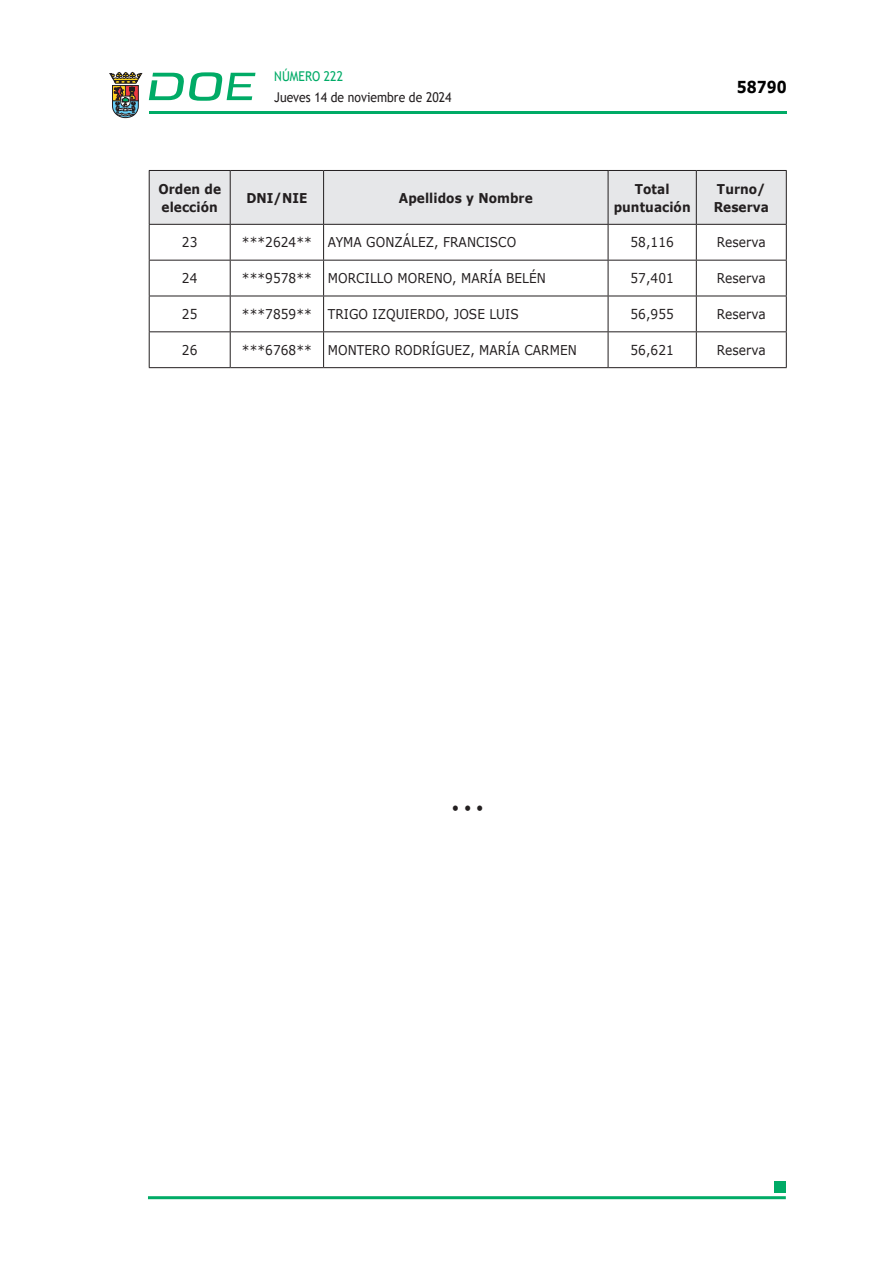
<style>
.page{position:relative;width:893px;height:1263px;background:#fff}
.page>*{position:absolute;margin:0;border:0;box-sizing:border-box;transform-origin:0 0}
.t1{font:700 16.5px "Verdana";color:#000;scale:.85 1}
.CUERPO_DE_TEXTO{font:15px "Verdana";color:#231f20;scale:.9 1}
.CUERPO_DE_TEXTO-2{font:13.5px "Verdana";letter-spacing:.005em;color:#231f20;scale:.9 1}
.TABLATITULO{font:700 13.5px/18px "Verdana";letter-spacing:.005em;color:#231f20;scale:.9 1}
.t2{font:13.5px "Trebuchet MS";color:#231f20;scale:.9 1}
.t3{font:13.5px "Trebuchet MS";color:#00ab67;scale:.9 1}
</style>
<div class="page">
<hr style="left:149px;top:111px;width:638px;height:3px;background:#00ab66">
<svg style="left:109px;top:72px;width:33px;height:46px"></svg>
<svg style="left:149px;top:72px;width:106px;height:29px"></svg>
<hr style="left:148px;top:1196px;width:638px;height:3px;background:#00ab66">
<div style="left:775px;top:1181px;width:11px;height:11px;background:#00ab66"></div>
<svg style="left:150px;top:171px;width:636px;height:196px"></svg>
<hr style="left:149px;top:170px;width:81px;height:1px;background:#231f20">
<hr style="left:149px;top:171px;width:1px;height:53px;background:#231f20">
<hr style="left:230px;top:170px;width:94px;height:1px;background:#231f20">
<hr style="left:230px;top:171px;width:1px;height:53px;background:#231f20">
<hr style="left:324px;top:170px;width:284px;height:1px;background:#231f20">
<hr style="left:323px;top:171px;width:1px;height:53px;background:#231f20">
<hr style="left:608px;top:170px;width:88px;height:1px;background:#231f20">
<hr style="left:608px;top:171px;width:1px;height:53px;background:#231f20">
<hr style="left:696px;top:170px;width:91px;height:1px;background:#231f20">
<hr style="left:696px;top:171px;width:1px;height:53px;background:#231f20">
<hr style="left:786px;top:171px;width:1px;height:53px;background:#231f20">
<hr style="left:149px;top:224px;width:81px;height:1px;background:#231f20">
<hr style="left:149px;top:225px;width:1px;height:35px;background:#231f20">
<hr style="left:230px;top:224px;width:94px;height:1px;background:#231f20">
<hr style="left:230px;top:225px;width:1px;height:35px;background:#231f20">
<hr style="left:324px;top:224px;width:284px;height:1px;background:#231f20">
<hr style="left:323px;top:225px;width:1px;height:35px;background:#231f20">
<hr style="left:608px;top:224px;width:88px;height:1px;background:#231f20">
<hr style="left:608px;top:225px;width:1px;height:35px;background:#231f20">
<hr style="left:696px;top:224px;width:91px;height:1px;background:#231f20">
<hr style="left:696px;top:225px;width:1px;height:35px;background:#231f20">
<hr style="left:786px;top:225px;width:1px;height:35px;background:#231f20">
<hr style="left:149px;top:260px;width:81px;height:1px;background:#231f20">
<hr style="left:149px;top:260px;width:1px;height:36px;background:#231f20">
<hr style="left:230px;top:260px;width:94px;height:1px;background:#231f20">
<hr style="left:230px;top:260px;width:1px;height:36px;background:#231f20">
<hr style="left:324px;top:260px;width:284px;height:1px;background:#231f20">
<hr style="left:323px;top:260px;width:1px;height:36px;background:#231f20">
<hr style="left:608px;top:260px;width:88px;height:1px;background:#231f20">
<hr style="left:608px;top:260px;width:1px;height:36px;background:#231f20">
<hr style="left:696px;top:260px;width:91px;height:1px;background:#231f20">
<hr style="left:696px;top:260px;width:1px;height:36px;background:#231f20">
<hr style="left:786px;top:260px;width:1px;height:36px;background:#231f20">
<hr style="left:149px;top:296px;width:81px;height:1px;background:#231f20">
<hr style="left:149px;top:296px;width:1px;height:35px;background:#231f20">
<hr style="left:230px;top:296px;width:94px;height:1px;background:#231f20">
<hr style="left:230px;top:296px;width:1px;height:35px;background:#231f20">
<hr style="left:324px;top:296px;width:284px;height:1px;background:#231f20">
<hr style="left:323px;top:296px;width:1px;height:35px;background:#231f20">
<hr style="left:608px;top:296px;width:88px;height:1px;background:#231f20">
<hr style="left:608px;top:296px;width:1px;height:35px;background:#231f20">
<hr style="left:696px;top:296px;width:91px;height:1px;background:#231f20">
<hr style="left:696px;top:296px;width:1px;height:35px;background:#231f20">
<hr style="left:786px;top:296px;width:1px;height:35px;background:#231f20">
<hr style="left:149px;top:331px;width:81px;height:1px;background:#231f20">
<hr style="left:149px;top:332px;width:1px;height:35px;background:#231f20">
<hr style="left:230px;top:331px;width:94px;height:1px;background:#231f20">
<hr style="left:230px;top:332px;width:1px;height:35px;background:#231f20">
<hr style="left:324px;top:331px;width:284px;height:1px;background:#231f20">
<hr style="left:323px;top:332px;width:1px;height:35px;background:#231f20">
<hr style="left:608px;top:331px;width:88px;height:1px;background:#231f20">
<hr style="left:608px;top:332px;width:1px;height:35px;background:#231f20">
<hr style="left:696px;top:331px;width:91px;height:1px;background:#231f20">
<hr style="left:696px;top:332px;width:1px;height:35px;background:#231f20">
<hr style="left:786px;top:332px;width:1px;height:35px;background:#231f20">
<hr style="left:149px;top:367px;width:81px;height:1px;background:#231f20">
<hr style="left:230px;top:367px;width:94px;height:1px;background:#231f20">
<hr style="left:324px;top:367px;width:284px;height:1px;background:#231f20">
<hr style="left:608px;top:367px;width:88px;height:1px;background:#231f20">
<hr style="left:696px;top:367px;width:91px;height:1px;background:#231f20">
<p class="t3" style="left:274px;top:67px;width:78px">NÚMERO 222</p>
<p class="t2" style="left:274px;top:88px;width:198px">Jueves 14 de noviembre de 2024</p>
<p class="t1" style="left:737px;top:75px;width:60px">58790</p>
<p class="TABLATITULO" style="left:158px;top:179px;width:71px">Orden de elección</p>
<p class="TABLATITULO" style="left:246px;top:188px;width:69px">DNI/NIE</p>
<p class="TABLATITULO" style="left:399px;top:188px;width:150px">Apellidos y Nombre</p>
<p class="TABLATITULO" style="left:614px;top:179px;width:87px;text-align:center">Total puntuación</p>
<p class="TABLATITULO" style="left:714px;top:179px;width:63px">Turno/<br>Reserva</p>
<p class="CUERPO_DE_TEXTO-2" style="left:182px;top:233px;width:19px">23</p>
<p class="CUERPO_DE_TEXTO-2" style="left:242px;top:233px;width:79px">***2624**</p>
<p class="CUERPO_DE_TEXTO-2" style="left:328px;top:233px;width:211px">AYMA GONZÁLEZ, FRANCISCO</p>
<p class="CUERPO_DE_TEXTO-2" style="left:630px;top:233px;width:50px">58,116</p>
<p class="CUERPO_DE_TEXTO-2" style="left:717px;top:233px;width:56px">Reserva</p>
<p class="CUERPO_DE_TEXTO-2" style="left:182px;top:269px;width:19px">24</p>
<p class="CUERPO_DE_TEXTO-2" style="left:242px;top:269px;width:79px">***9578**</p>
<p class="CUERPO_DE_TEXTO-2" style="left:328px;top:269px;width:244px">MORCILLO MORENO, MARÍA BELÉN</p>
<p class="CUERPO_DE_TEXTO-2" style="left:630px;top:269px;width:50px">57,401</p>
<p class="CUERPO_DE_TEXTO-2" style="left:717px;top:269px;width:56px">Reserva</p>
<p class="CUERPO_DE_TEXTO-2" style="left:182px;top:305px;width:19px">25</p>
<p class="CUERPO_DE_TEXTO-2" style="left:242px;top:305px;width:79px">***7859**</p>
<p class="CUERPO_DE_TEXTO-2" style="left:328px;top:305px;width:214px">TRIGO IZQUIERDO, JOSE LUIS</p>
<p class="CUERPO_DE_TEXTO-2" style="left:630px;top:305px;width:50px">56,955</p>
<p class="CUERPO_DE_TEXTO-2" style="left:717px;top:305px;width:56px">Reserva</p>
<p class="CUERPO_DE_TEXTO-2" style="left:182px;top:341px;width:19px">26</p>
<p class="CUERPO_DE_TEXTO-2" style="left:242px;top:341px;width:79px">***6768**</p>
<p class="CUERPO_DE_TEXTO-2" style="left:328px;top:341px;width:278px">MONTERO RODRÍGUEZ, MARÍA CARMEN</p>
<p class="CUERPO_DE_TEXTO-2" style="left:630px;top:341px;width:50px">56,621</p>
<p class="CUERPO_DE_TEXTO-2" style="left:717px;top:341px;width:56px">Reserva</p>
<p class="CUERPO_DE_TEXTO" style="left:452px;top:797px;width:37px">• • •</p>
</div>
